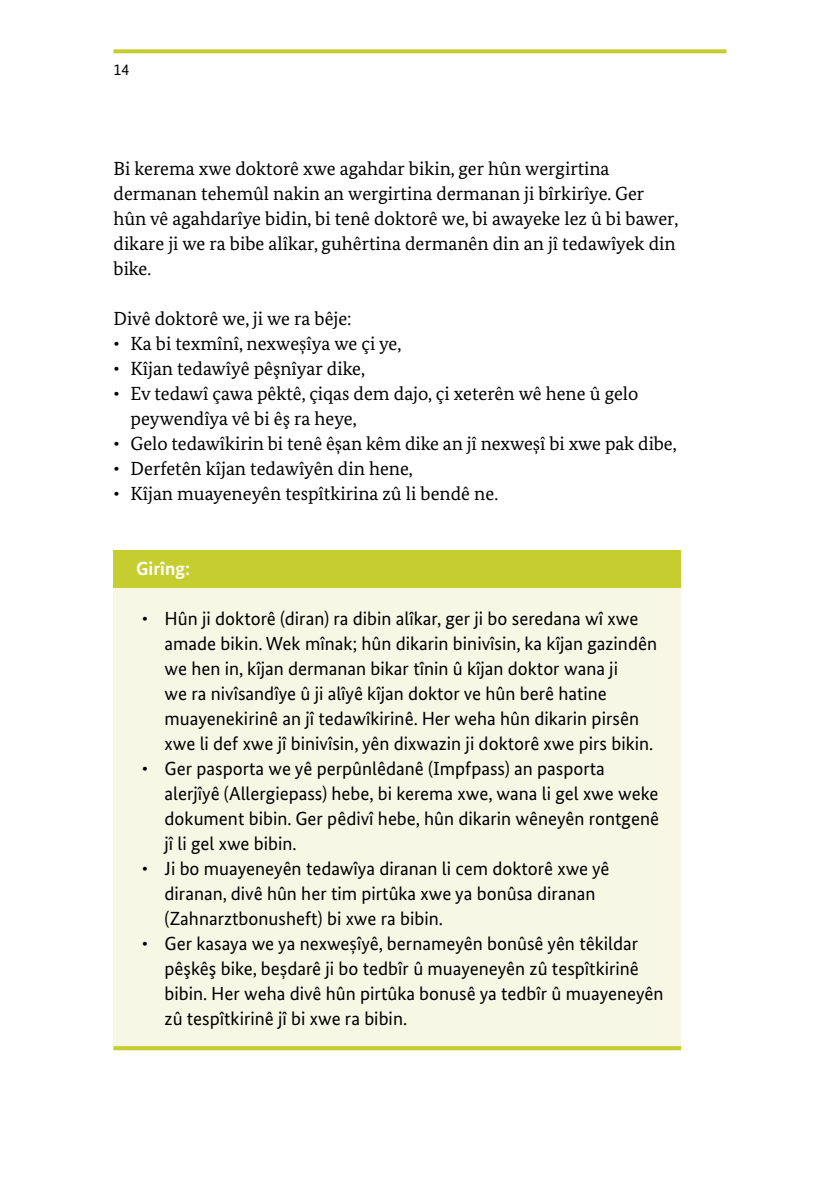
<style>
.page{position:relative;width:840px;height:1191px;background:#fff}
.page>*{position:absolute;margin:0;border:0;box-sizing:border-box;transform-origin:0 0}
.P_Kasten{font:19px/25px "Bundes Sans";color:#000}
.P_Fließtext_Serif{font:19px/25px "Bundes Serif";color:#000}
.t1{font:700 19px "Bundes Sans";color:#fff}
.t2{font:16px "Bundes Sans";color:#000}
</style>
<div class="page">
<svg style="left:113px;top:49px;width:613px;height:4px;background:#cad140"></svg>
<div style="left:113px;top:550px;width:567px;height:38px;background:#c6cd2f"></div>
<div style="left:113px;top:588px;width:567px;height:462px;background:#f7f7e6"></div>
<svg style="left:113px;top:1046px;width:567px;height:4px;background:#c7ce35"></svg>
<p class="t2" style="left:113px;top:60px;width:17px">14</p>
<p class="P_Fließtext_Serif" style="left:113px;top:156px;width:566px">Bi kerema xwe doktorê xwe agahdar bikin, ger hûn wergirtina dermanan tehemûl nakin an wergirtina dermanan ji bîrkirîye. Ger hûn vê agahdarîye bidin, bi tenê doktorê we, bi awayeke lez û bi bawer, dikare ji we ra bibe alîkar, guhêrtina dermanên din an jî tedawîyek din bike.</p>
<p class="P_Fließtext_Serif" style="left:113px;top:306px;width:239px">Divê doktorê we, ji we ra bêje:</p>
<p class="P_Fließtext_Serif" style="left:113px;top:331px;width:289px">• Ka bi texmînî, nexweșîya we çi ye,</p>
<p class="P_Fließtext_Serif" style="left:113px;top:356px;width:253px">• Kîjan tedawîyê pêşnîyar dike,</p>
<p class="P_Fließtext_Serif" style="left:130px;top:381px;width:509px;text-indent:-17px">• Ev tedawî çawa pêktê, çiqas dem dajo, çi xeterên wê hene û gelo peywendîya vê bi êş ra heye,</p>
<p class="P_Fließtext_Serif" style="left:113px;top:431px;width:564px">• Gelo tedawîkirin bi tenê êșan kêm dike an jî nexweșî bi xwe pak dibe,</p>
<p class="P_Fließtext_Serif" style="left:113px;top:456px;width:301px">• Derfetên kîjan tedawîyên din hene,</p>
<p class="P_Fließtext_Serif" style="left:113px;top:481px;width:386px">• Kîjan muayeneyên tespîtkirina zû li bendê ne.</p>
<p class="t1" style="left:136px;top:557px;width:55px">Girîng:</p>
<p class="P_Kasten" style="left:164px;top:606px;width:493px;text-indent:-23px">• Hûn ji doktorê (diran) ra dibin alîkar, ger ji bo seredana wî xwe amade bikin. Wek mînak; hûn dikarin binivîsin, ka kîjan gazindên we hen in, kîjan dermanan bikar tînin û kîjan doktor wana ji<br>we ra nivîsandîye û ji alîyê kîjan doktor ve hûn berê hatine muayenekirinê an jî tedawîkirinê. Her weha hûn dikarin pirsên xwe li def xwe jî binivîsin, yên dixwazin ji doktorê xwe pirs bikin.</p>
<p class="P_Kasten" style="left:164px;top:756px;width:495px;text-indent:-23px">• Ger pasporta we yê perpûnlêdanê (Impfpass) an pasporta alerjîyê (Allergiepass) hebe, bi kerema xwe, wana li gel xwe weke dokument bibin. Ger pêdivî hebe, hûn dikarin wêneyên rontgenê jî li gel xwe bibin.</p>
<p class="P_Kasten" style="left:164px;top:856px;width:446px;text-indent:-23px">• Ji bo muayeneyên tedawîya diranan li cem doktorê xwe yê diranan, divê hûn her tim pirtûka xwe ya bonûsa diranan (Zahnarztbonusheft) bi xwe ra bibin.</p>
<p class="P_Kasten" style="left:164px;top:931px;width:500px;text-indent:-23px">• Ger kasaya we ya nexweșîyê, bernameyên bonûsê yên têkildar pêşkêş bike, beșdarê ji bo tedbîr û muayeneyên zû tespîtkirinê bibin. Her weha divê hûn pirtûka bonusê ya tedbîr û muayeneyên zû tespîtkirinê jî bi xwe ra bibin.</p>
</div>
